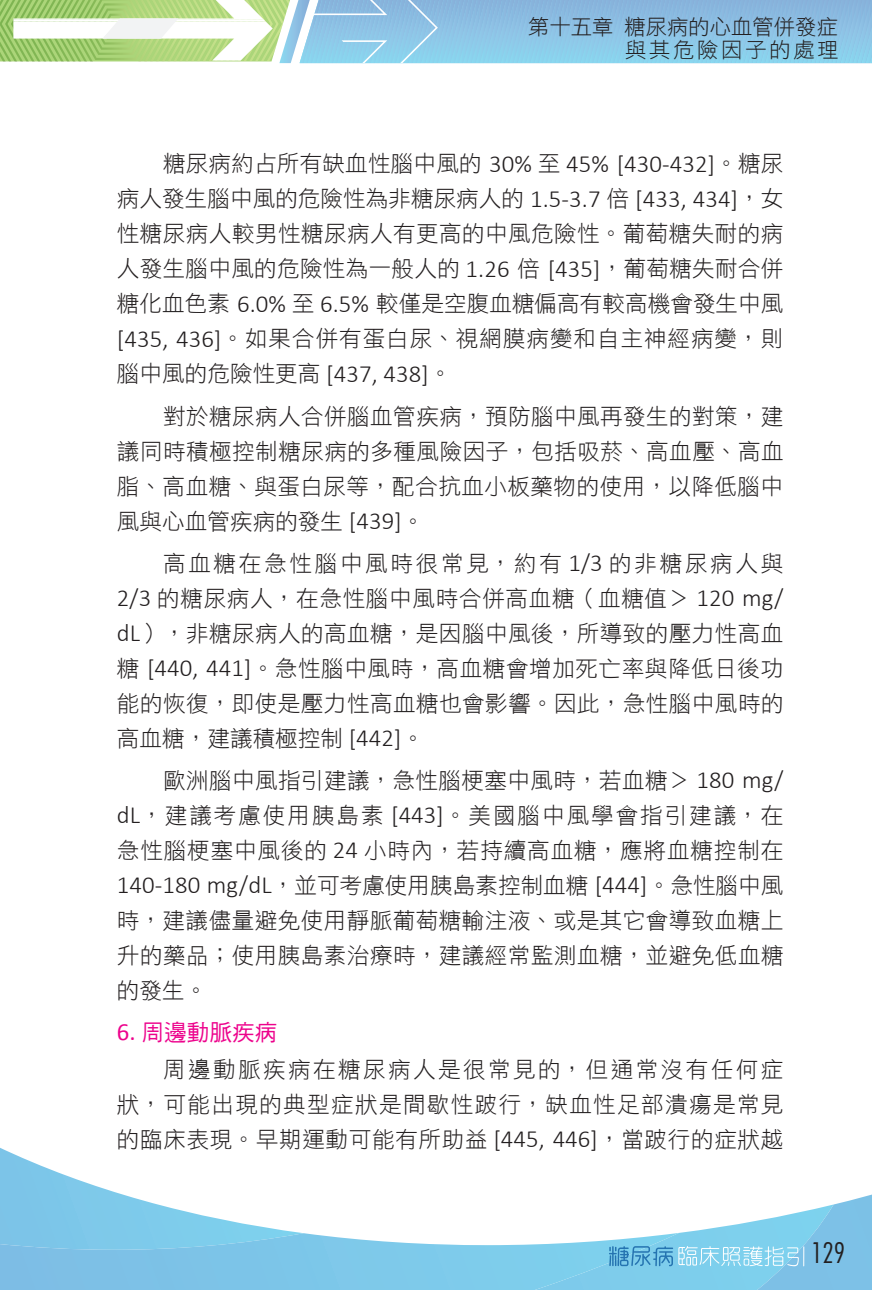
<style>
.page{position:relative;width:872px;height:1290px;background:#fff}
.page>*{position:absolute;margin:0;border:0;box-sizing:border-box;transform-origin:0 0}
.t1{font:300 condensed 27.5px "Futura LT";color:#231f20}
.t2{font:22.5px/35px "DF Hei W3 WIN BF";letter-spacing:.025em;color:#231f20;text-align:justify}
.t3{font:22.5px/35px "DF Hei W3 WIN BF";letter-spacing:.065em;color:#231f20}
.t4{font:22.5px/37px "DF Hei W3 WIN BF";letter-spacing:.11em;color:#231f20}
.t5{font:21.25px/22px "DF Hei W3 WIN BF";letter-spacing:.005em;color:#231f20;text-align:right}
.s1{font-family:"Calibri";font-weight:300;font-size:24.75px}
.s2{font-family:"Calibri";font-size:24.75px;color:#ed028c}
.s3{font-family:"DF Hei W5 WIN BF";color:#ed028c}
</style>
<div class="page">
<svg style="left:0;top:1148px;width:872px;height:142px"></svg>
<svg style="left:0;top:0;width:872px;height:63px;background:#a1ced2"></svg>
<p class="t5" style="left:528px;top:16px;width:312px">第十五章 糖尿病的心血管併發症與其危險因子的處理</p>
<p class="t2" style="left:117px;top:146px;width:668px;text-indent:46px">糖尿病約占所有缺血性腦中風的 <span class="s1">30%</span> 至 <span class="s1">45% [430-432]</span>。糖尿病人發生腦中風的危險性為非糖尿病人的 <span class="s1">1.5-3.7</span> 倍 <span class="s1">[433, 434]</span>，女性糖尿病人較男性糖尿病人有更高的中風危險性。葡萄糖失耐的病人發生腦中風的危險性為一般人的 <span class="s1">1.26</span> 倍 <span class="s1">[435]</span>，葡萄糖失耐合併糖化血色素 <span class="s1">6.0%</span> 至 <span class="s1">6.5%</span> 較僅是空腹血糖偏高有較高機會發生中風<span class="s1">[435, 436]</span>。如果合併有蛋白尿、視網膜病變和自主神經病變，則腦中風的危險性更高 <span class="s1">[437, 438]</span>。</p>
<p class="t2" style="left:117px;top:398px;width:668px;text-indent:46px">對於糖尿病人合併腦血管疾病，預防腦中風再發生的對策，建議同時積極控制糖尿病的多種風險因子，包括吸菸、高血壓、高血脂、高血糖、與蛋白尿等，配合抗血小板藥物的使用，以降低腦中風與心血管疾病的發生 <span class="s1">[439]</span>。</p>
<p class="t2" style="left:117px;top:545px;width:668px;text-indent:46px">高血糖在急性腦中風時很常見，約有 <span class="s1">1/3</span> 的非糖尿病人與<span class="s1">2/3</span> 的糖尿病人，在急性腦中風時合併高血糖（血糖值＞ <span class="s1">120 mg/ dL</span>），非糖尿病人的高血糖，是因腦中風後，所導致的壓力性高血糖 <span class="s1">[440, 441]</span>。急性腦中風時，高血糖會增加死亡率與降低日後功能的恢復，即使是壓力性高血糖也會影響。因此，急性腦中風時的高血糖，建議積極控制 <span class="s1">[442]</span>。</p>
<p class="t2" style="left:117px;top:762px;width:668px;text-indent:46px">歐洲腦中風指引建議，急性腦梗塞中風時，若血糖＞ <span class="s1">180 mg/ dL</span>，建議考慮使用胰島素 <span class="s1">[443]</span>。美國腦中風學會指引建議，在急性腦梗塞中風後的 <span class="s1">24</span> 小時內，若持續高血糖，應將血糖控制在<span class="s1">140-180 mg/dL</span>，並可考慮使用胰島素控制血糖 <span class="s1">[444]</span>。急性腦中風時，建議儘量避免使用靜脈葡萄糖輸注液、或是其它會導致血糖上升的藥品；使用胰島素治療時，建議經常監測血糖，並避免低血糖的發生。</p>
<p class="t4" style="left:163px;top:1013px;width:622px;text-indent:-46px"><span class="s2">6.</span> <span class="s3">周邊動脈疾病<br></span>周邊動脈疾病在糖尿病人是很常見的，但通常沒有任何症</p>
<p class="t3" style="left:117px;top:1087px;width:668px">狀，可能出現的典型症狀是間歇性跛行，缺血性足部潰瘍是常見的臨床表現。早期運動可能有所助益 <span class="s1">[445, 446]</span>，當跛行的症狀越</p>
<p class="t1" style="left:811px;top:1236px;width:36px">129</p>
</div>
